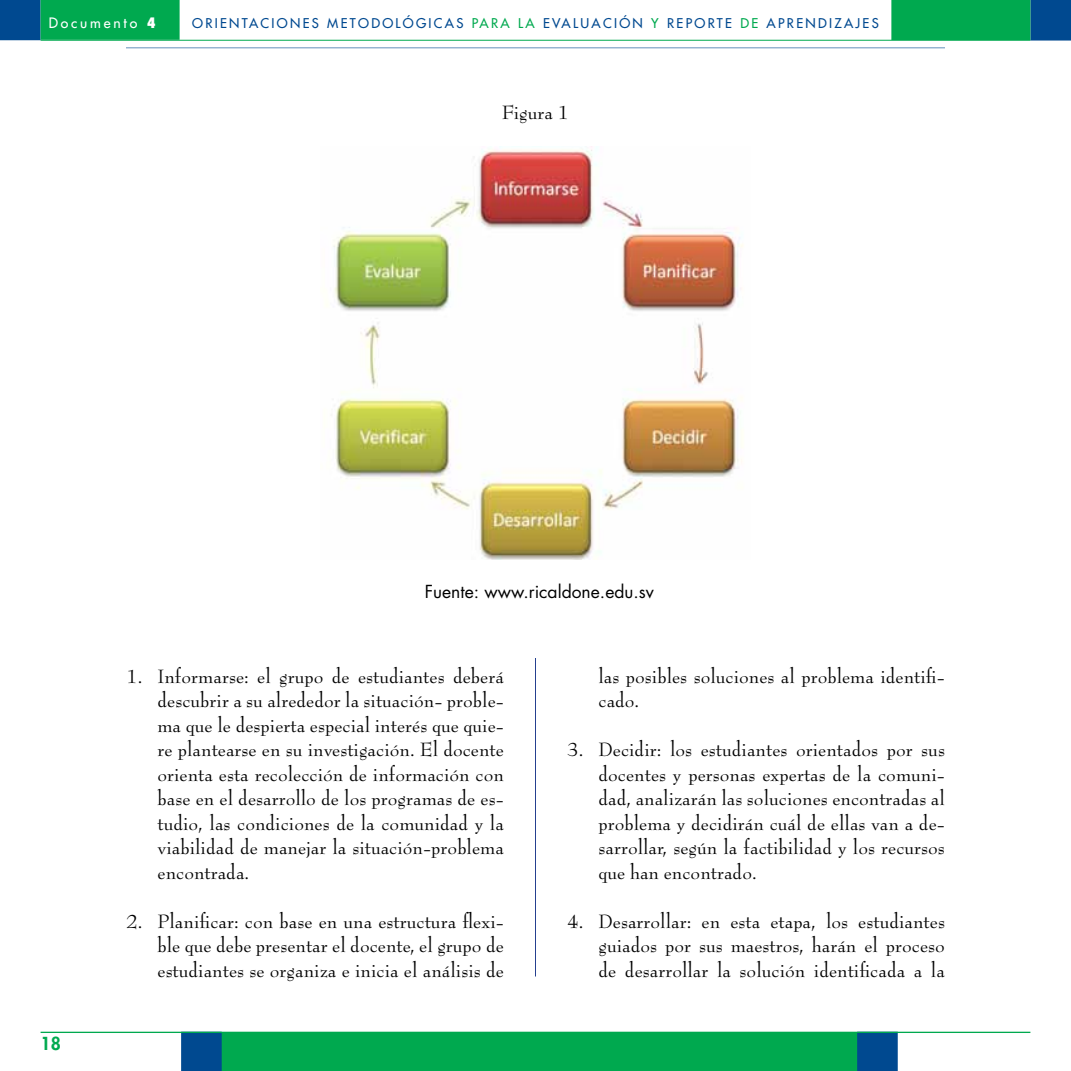
<style>
.page{position:relative;width:1071px;height:1071px;background:#fff}
.page>*{position:absolute;margin:0;border:0;box-sizing:border-box;transform-origin:0 0}
.t1{font:21px/24.5px "Bernhard Modern Std";color:#000;text-align:justify}
.t2{font:17.5px "Futura";color:#000}
.t3{font:800 17.5px "Futura";color:#00a94f}
.t4{font:14px "Futura";letter-spacing:.2em;color:#fff}
.t5{font:13.12px "Futura";letter-spacing:.175em;color:#004990}
.s1{font-weight:800;font-stretch:condensed}
.s2{color:#00a94f}
</style>
<div class="page">
<svg style="left:181px;top:1033px;width:717px;height:38px;background:#009e56"></svg>
<hr style="left:41px;top:1032px;width:989px;height:1px;background:#00a94f">
<hr style="left:41px;top:40px;width:989px;height:1px;background:#00a94f">
<hr style="left:126px;top:47px;width:819px;height:1px;background:#004990">
<svg style="left:0;top:0;width:180px;height:40px;background:#01935e"></svg>
<svg style="left:891px;top:0;width:180px;height:41px;background:#02945f"></svg>
<img style="left:333px;top:147px;width:410px;height:413px">
<hr style="left:535px;top:658px;width:1px;height:318px;background:#25408f">
<p class="t4" style="left:49px;top:14px;width:108px">Documento <span class="s1">4</span></p>
<p class="t5" style="left:192px;top:15px;width:688px">ORIENTACIONES METODOLÓGICAS <span class="s2">PARA LA</span> EVALUACIÓN <span class="s2">Y</span> REPORTE <span class="s2">DE</span> APRENDIZAJES</p>
<p class="t1" style="left:502px;top:100px;width:69px">Figura 1</p>
<p class="t2" style="left:425px;top:580px;width:231px">Fuente: www.ricaldone.edu.sv</p>
<p class="t3" style="left:41px;top:1032px;width:22px">18</p>
<p class="t1" style="left:158px;top:664px;width:348px;text-indent:-32px">1. Informarse: el grupo de estudiantes deberá descubrir a su alrededor la situación- proble&shy;ma que le despierta especial interés que quie&shy;re plantearse en su investigación. El docente orienta esta recolección de información con base en el desarrollo de los programas de es&shy;tudio, las condiciones de la comunidad y la viabilidad de manejar la situación-problema encontrada.</p>
<p class="t1" style="left:158px;top:909px;width:348px;text-indent:-32px">2. Planificar: con base en una estructura flexi&shy;ble que debe presentar el docente, el grupo de estudiantes se organiza e inicia el análisis de</p>
<p class="t1" style="left:598px;top:664px;width:348px">las posibles soluciones al problema identifi&shy;cado.</p>
<p class="t1" style="left:598px;top:738px;width:348px;text-indent:-32px">3. Decidir: los estudiantes orientados por sus docentes y personas expertas de la comuni&shy;dad, analizarán las soluciones encontradas al problema y decidirán cuál de ellas van a de&shy;sarrollar, según la factibilidad y los recursos que han encontrado.</p>
<p class="t1" style="left:598px;top:909px;width:348px;text-indent:-32px">4. Desarrollar: en esta etapa, los estudiantes guiados por sus maestros, harán el proceso de desarrollar la solución identificada a la</p>
</div>
